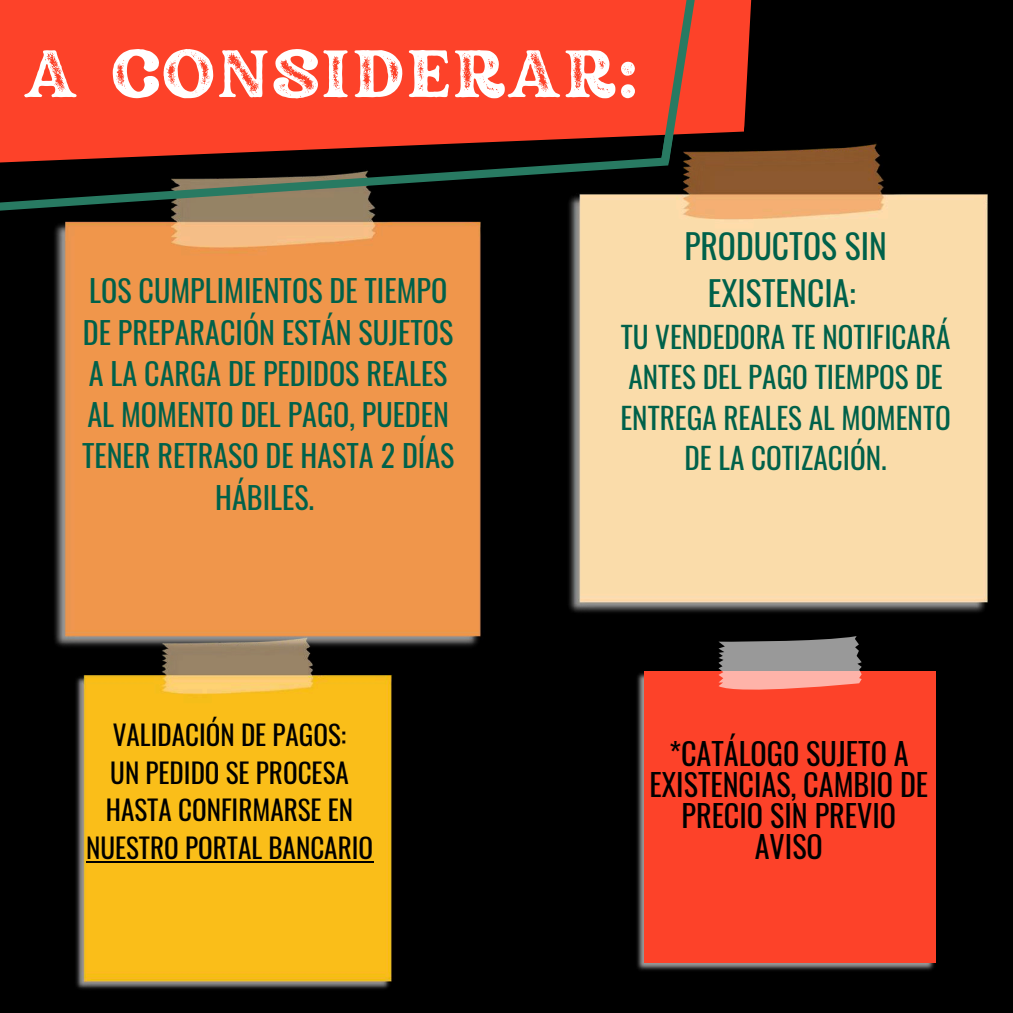
<style>
.page{position:relative;width:1013px;height:1013px;background:#fff}
.page>*{position:absolute;margin:0;border:0;box-sizing:border-box;transform-origin:0 0}
.t1{font:66.38px "Rundeck Texture";color:#fff}
.t2{font:33.62px/46.9px "Oswald";color:#00614a;text-align:center}
.t3{font:30.12px/41.2px "Oswald";color:#00614a;text-align:center}
.t4{font:30.12px/31px "Oswald";color:#000;text-align:center}
.t5{font:29.12px/40.2px "Oswald";color:#00614a;text-align:center}
.t6{font:27.12px/37.5px "Oswald";color:#000;text-align:center}
</style>
<div class="page">
<div style="left:0;top:0;width:1012px;height:1012px;background:#000"></div>
<div style="left:54px;top:339px;width:427px;height:308px;background:#f0964b"></div>
<img style="left:569px;top:143px;width:419px;height:470px">
<svg style="left:54px;top:286px;width:653px;height:53px;background:#cc8d53"></svg>
<svg style="left:0;top:0;width:772px;height:286px;fill:#fa4229"></svg>
<svg style="left:661px;top:0;width:45px;height:162px;background:#b5452e"></svg>
<img style="left:54px;top:636px;width:375px;height:353px">
<img style="left:637px;top:661px;width:299px;height:309px">
<div style="left:644px;top:672px;width:291px;height:290px;background:#fd4229"></div>
<svg style="left:718px;top:636px;width:143px;height:54px;background:#ad8c88"></svg>
<hr style="left:86px;top:860px;width:287px;height:2px;background:#000">
<h1 class="t1" style="left:23px;top:28px;width:617px">A CONSIDERAR:</h1>
<p class="t3" style="left:82px;top:269px;width:374px">LOS CUMPLIMIENTOS DE TIEMPO<br>DE PREPARACIÓN ESTÁN SUJETOS<br>A LA CARGA DE PEDIDOS REALES<br>AL MOMENTO DEL PAGO, PUEDEN<br>TENER RETRASO DE HASTA 2 DÍAS<br>HÁBILES.</p>
<p class="t6" style="left:86px;top:715px;width:288px">VALIDACIÓN DE PAGOS:<br>UN PEDIDO SE PROCESA<br>HASTA CONFIRMARSE EN<br>NUESTRO PORTAL BANCARIO</p>
<p class="t2" style="left:684px;top:221px;width:204px">PRODUCTOS SIN<br>EXISTENCIA:</p>
<p class="t5" style="left:620px;top:316px;width:332px">TU VENDEDORA TE NOTIFICARÁ<br>ANTES DEL PAGO TIEMPOS DE<br>ENTREGA REALES AL MOMENTO<br>DE LA COTIZACIÓN.</p>
<p class="t4" style="left:649px;top:736px;width:280px">*CATÁLOGO SUJETO A<br>EXISTENCIAS, CAMBIO DE<br>PRECIO SIN PREVIO<br>AVISO</p>
</div>
